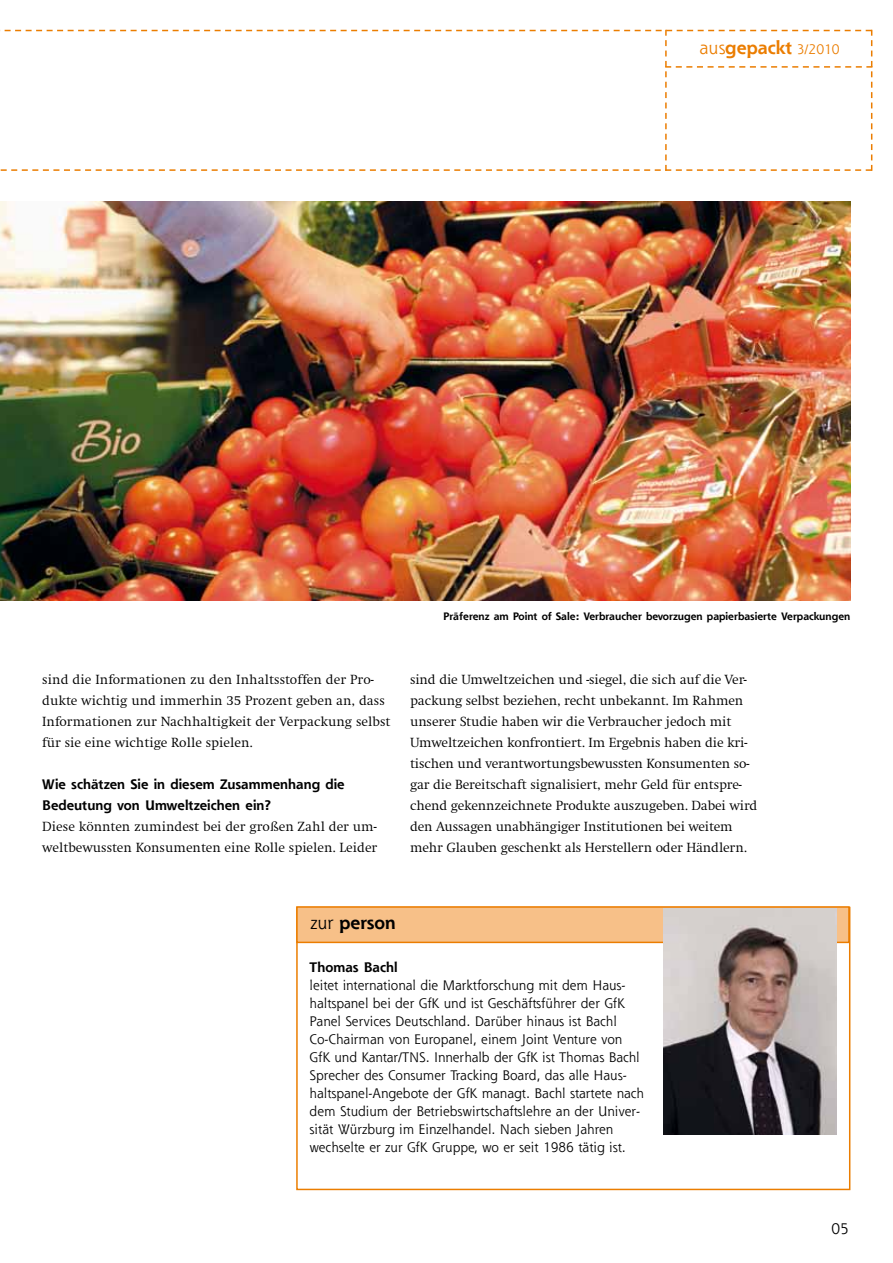
<style>
.page{position:relative;width:893px;height:1263px;background:#fff}
.page>*{position:absolute;margin:0;border:0;box-sizing:border-box;transform-origin:0 0}
.t1{font:700 18px "Shannon";color:#eb7d00}
.t2{font:700 18px "Shannon";color:#000}
.t3{font:15px "Shannon";color:#000}
.t4{font:300 13.8px/21px "Swift";letter-spacing:-.01em;color:#000}
.t5{font:13.5px/18px "Shannon";color:#000}
.t6{font:700 13.5px/21px "Shannon";color:#000}
.t7{font:700 10.5px "Shannon";color:#000}
.s1{font-weight:400}
.s2{font-weight:400;font-size:13.5px}
</style>
<div class="page">
<div style="left:296px;top:907px;width:554px;height:283px;background:#fff;border:2px solid #eb7d00"></div>
<div style="left:296px;top:906px;width:554px;height:37px;background:#f7c088;border:2px solid #eb7d00"></div>
<img style="left:664px;top:908px;width:172px;height:226px">
<img style="left:0;top:201px;width:850px;height:399px">
<svg style="left:0;top:30px;width:872px;height:141px"></svg>
<h1 class="t1" style="left:700px;top:37px;width:141px"><span class="s1">aus</span>gepackt <span class="s2">3/2010</span></h1>
<p class="t7" style="left:443px;top:610px;width:409px">Präferenz am Point of Sale: Verbraucher bevorzugen papierbasierte Verpackungen</p>
<p class="t4" style="left:42px;top:669px;width:350px">sind die Informationen zu den Inhaltsstoffen der Pro&shy;dukte wichtig und immerhin 35 Prozent geben an, dass Informationen zur Nachhaltigkeit der Verpackung selbst für sie eine wichtige Rolle spielen.</p>
<p class="t6" style="left:42px;top:774px;width:304px">Wie schätzen Sie in diesem Zusammenhang die<br>Bedeutung von Umweltzeichen ein?</p>
<p class="t4" style="left:42px;top:816px;width:337px">Diese könnten zumindest bei der großen Zahl der um&shy;weltbewussten Konsumenten eine Rolle spielen. Leider</p>
<p class="t4" style="left:410px;top:669px;width:349px">sind die Umweltzeichen und -siegel, die sich auf die Ver&shy;packung selbst beziehen, recht unbekannt. Im Rahmen unserer Studie haben wir die Verbraucher jedoch mit Umweltzeichen konfrontiert. Im Ergebnis haben die kri&shy;tischen und verantwortungsbewussten Konsumenten so&shy;gar die Bereitschaft signalisiert, mehr Geld für entspre&shy;chend gekennzeichnete Produkte auszugeben. Dabei wird den Aussagen unabhängiger Institutionen bei weitem mehr Glauben geschenkt als Herstellern oder Händlern.</p>
<h1 class="t2" style="left:310px;top:912px;width:87px"><span class="s1">zur</span> person</h1>
<p class="t6" style="left:310px;top:956px;width:89px">Thomas Bachl</p>
<p class="t5" style="left:310px;top:975px;width:336px">leitet international die Marktforschung mit dem Haus&shy;haltspanel bei der GfK und ist Geschäftsführer der GfK Panel Services Deutschland. Darüber hinaus ist Bachl Co-Chairman von Europanel, einem Joint Venture von GfK und Kantar/TNS. Innerhalb der GfK ist Thomas Bachl Sprecher des Consumer Tracking Board, das alle Haus&shy;haltspanel-Angebote der GfK managt. Bachl startete nach dem Studium der Betriebswirtschaftslehre an der Univer&shy;sität Würzburg im Einzelhandel. Nach sieben Jahren wechselte er zur GfK Gruppe, wo er seit 1986 tätig ist.</p>
<p class="t3" style="left:831px;top:1219px;width:19px">05</p>
</div>
